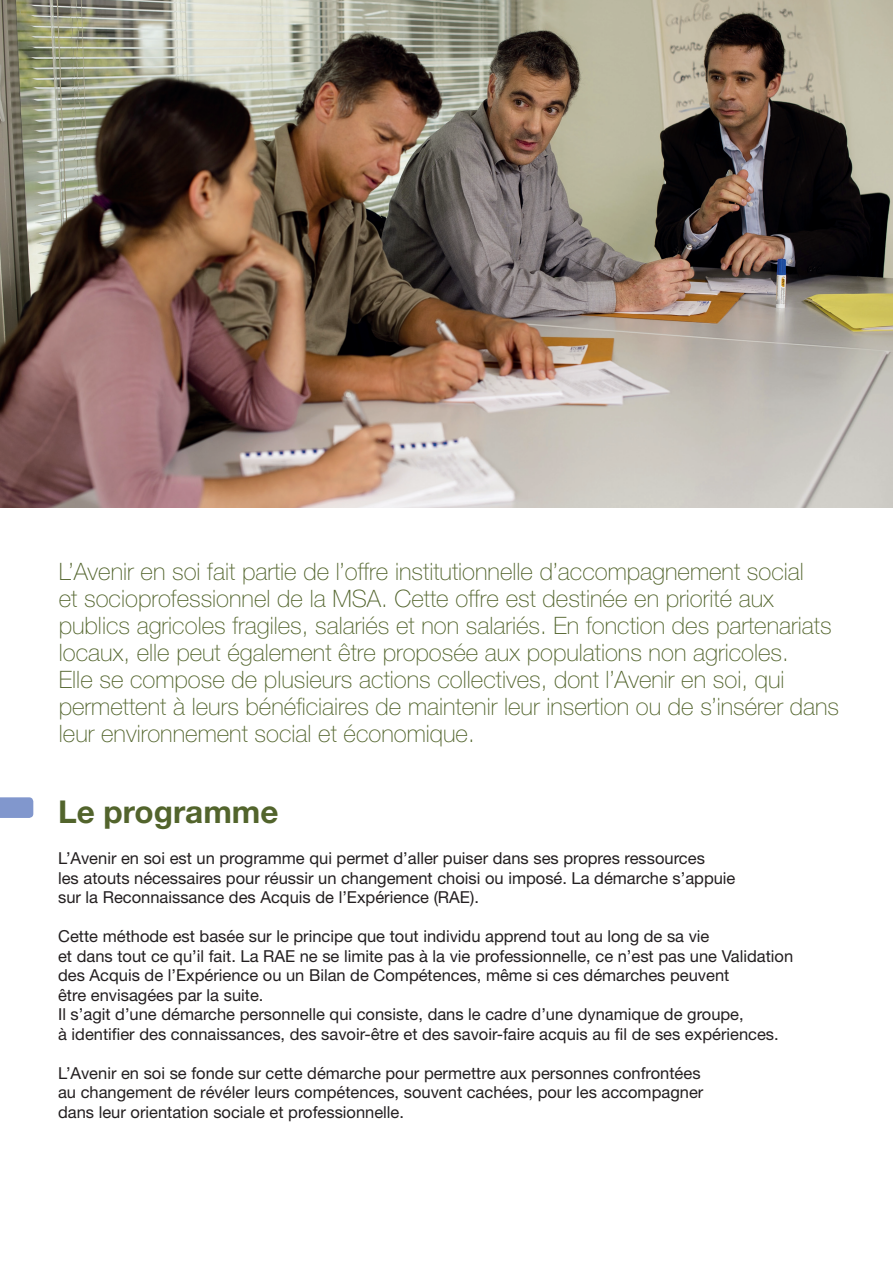
<style>
.page{position:relative;width:893px;height:1263px;background:#fff}
.page>*{position:absolute;margin:0;border:0;box-sizing:border-box;transform-origin:0 0}
.Titre{font:700 31.5px "Helvetica Neue";color:#52642c}
.t1{font:100 24px/27px "Helvetica Neue";color:#52642c}
.t2{font:16.5px/19.5px "Helvetica Neue";color:#231f20}
</style>
<div class="page">
<svg style="left:0;top:797px;width:33px;height:21px"></svg>
<img style="left:0;top:0;width:893px;height:508px">
<p class="t1" style="left:59px;top:558px;width:782px">L’Avenir en soi fait partie de l’offre institutionnelle d’accompagnement social<br>et socioprofessionnel de la MSA. Cette offre est destinée en priorité aux publics agricoles fragiles, salariés et non salariés. En fonction des partenariats locaux, elle peut également être proposée aux populations non agricoles.<br>Elle se compose de plusieurs actions collectives, dont l’Avenir en soi, qui permettent à leurs bénéficiaires de maintenir leur insertion ou de s’insérer dans leur environnement social et économique.</p>
<p class="Titre" style="left:58px;top:793px;width:222px">Le programme</p>
<p class="t2" style="left:58px;top:848px;width:679px">L’Avenir en soi est un programme qui permet d’aller puiser dans ses propres ressources<br>les atouts nécessaires pour réussir un changement choisi ou imposé. La démarche s’appuie sur la Reconnaissance des Acquis de l’Expérience (RAE).</p>
<p class="t2" style="left:58px;top:926px;width:737px">Cette méthode est basée sur le principe que tout individu apprend tout au long de sa vie<br>et dans tout ce qu’il fait. La RAE ne se limite pas à la vie professionnelle, ce n’est pas une Validation des Acquis de l’Expérience ou un Bilan de Compétences, même si ces démarches peuvent<br>être envisagées par la suite.</p>
<p class="t2" style="left:58px;top:1004px;width:722px">Il s’agit d’une démarche personnelle qui consiste, dans le cadre d’une dynamique de groupe,<br>à identifier des connaissances, des savoir-être et des savoir-faire acquis au fil de ses expériences.</p>
<p class="t2" style="left:58px;top:1063px;width:647px">L’Avenir en soi se fonde sur cette démarche pour permettre aux personnes confrontées au changement de révéler leurs compétences, souvent cachées, pour les accompagner dans leur orientation sociale et professionnelle.</p>
</div>
